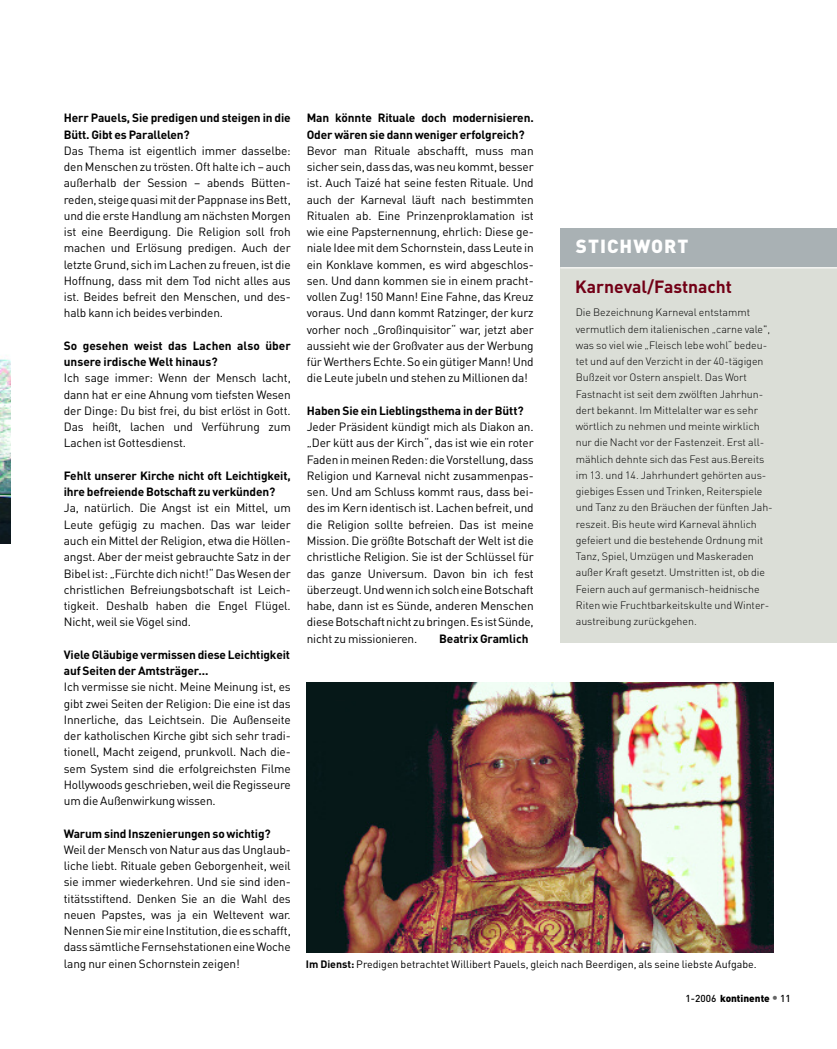
<style>
.page{position:relative;width:837px;height:1049px;background:#fff}
.page>*{position:absolute;margin:0;border:0;box-sizing:border-box;transform-origin:0 0}
.t1{font:900 18.75px "DIN Pro";letter-spacing:.055em;color:#fff}
.t2{font:700 17.5px "DIN Pro";color:#720016}
.t3{font:11.88px/16.2px "DIN Pro";letter-spacing:-.01em;color:#000;text-align:justify}
.t4{font:700 11.88px/16.2px "DIN Pro";letter-spacing:-.01em;color:#000}
.t5{font:300 10.62px/16.2px "DIN Pro";color:#000}
.t6{font:10.62px "DIN Pro";color:#000}
.t7{font:900 10px "DIN Pro";color:#000}
.s1{font-weight:700}
.s2{font-weight:500}
.s3{font-weight:500;font-size:12.5px;color:#666}
</style>
<div class="page">
<div style="left:560px;top:228px;width:276px;height:414px;background:#dbded7"></div>
<img style="left:0;top:359px;width:10px;height:185px">
<img style="left:306px;top:683px;width:466px;height:269px">
<div style="left:560px;top:228px;width:276px;height:39px;background:#a9b1b4"></div>
<hr style="left:560px;top:267px;width:276px;height:1px;background:#fff">
<p class="t4" style="left:64px;top:110px;width:228px">Herr Pauels, Sie predigen und steigen in die<br>Bütt. Gibt es Parallelen?</p>
<p class="t3" style="left:64px;top:142px;width:228px">Das Thema ist eigentlich immer dasselbe: den Menschen zu trösten. Oft halte ich – auch außerhalb der Session – abends Bütten&shy;reden,steigequasimitderPappnaseinsBett, und die erste Handlung am nächsten Morgen ist eine Beerdigung. Die Religion soll froh machen und Erlösung predigen. Auch der letzte Grund, sich im Lachen zu freuen, ist die Hoffnung, dass mit dem Tod nicht alles aus ist. Beides befreit den Menschen, und des&shy;halb kann ich beides verbinden.</p>
<p class="t4" style="left:64px;top:337px;width:228px">So gesehen weist das Lachen also über unsere irdische Welt hinaus?</p>
<p class="t3" style="left:64px;top:370px;width:228px">Ich sage immer: Wenn der Mensch lacht, dann hat er eine Ahnung vom tiefsten Wesen der Dinge: Du bist frei, du bist erlöst in Gott.<br>Das heißt, lachen und Verführung zum Lachen ist Gottesdienst.</p>
<p class="t4" style="left:64px;top:467px;width:228px">Fehlt unserer Kirche nicht oft Leichtigkeit, ihre befreiende Botschaft zu verkünden?</p>
<p class="t3" style="left:64px;top:500px;width:228px">Ja, natürlich. Die Angst ist ein Mittel, um Leute gefügig zu machen. Das war leider auch ein Mittel der Religion, etwa die Höllen&shy;angst. Aber der meist gebrauchte Satz in der Bibelist: „Fürchte dich nicht!“Das Wesen der christlichen Befreiungsbotschaft ist Leich&shy;tigkeit. Deshalb haben die Engel Flügel.<br>Nicht, weil sie Vögel sind.</p>
<p class="t4" style="left:64px;top:646px;width:228px">Viele Gläubige vermissen diese Leichtigkeit auf Seiten der Amtsträger...</p>
<p class="t3" style="left:64px;top:679px;width:228px">Ich vermisse sie nicht. Meine Meinung ist, es gibt zwei Seiten der Religion: Die eine ist das Innerliche, das Leichtsein. Die Außenseite der katholischen Kirche gibt sich sehr tradi&shy;tionell, Macht zeigend, prunkvoll. Nach die&shy;sem System sind die erfolgreichsten Filme Hollywoods geschrieben,weil die Regisseure um die Außenwirkung wissen.</p>
<p class="t4" style="left:64px;top:825px;width:208px">Warum sind Inszenierungen so wichtig?</p>
<p class="t3" style="left:64px;top:841px;width:228px">Weil der Mensch von Natur aus das Unglaub&shy;liche liebt. Rituale geben Geborgenheit, weil sie immer wiederkehren. Und sie sind iden&shy;titätsstiftend. Denken Sie an die Wahl des neuen Papstes, was ja ein Weltevent war.<br>NennenSiemireineInstitution,dieesschafft, dasssämtlicheFernsehstationeneineWoche lang nur einen Schornstein zeigen!</p>
<p class="t4" style="left:306px;top:110px;width:228px">Man könnte Rituale doch modernisieren.<br>Oder wären sie dann weniger erfolgreich?</p>
<p class="t3" style="left:306px;top:142px;width:228px">Bevor man Rituale abschafft, muss man sicher sein,dassdas,wasneukommt,besser ist. Auch Taizé hat seine festen Rituale. Und auch der Karneval läuft nach bestimmten Ritualen ab. Eine Prinzenproklamation ist wie eine Papsternennung, ehrlich: Diese ge&shy;niale Idee mit dem Schornstein, dass Leute in ein Konklave kommen, es wird abgeschlos&shy;sen. Und dann kommen sie in einem pracht&shy;vollen Zug! 150 Mann! Eine Fahne, das Kreuz voraus. Und dann kommt Ratzinger, der kurz vorher noch „Großinquisitor“ war, jetzt aber aussieht wie der Großvater aus der Werbung für Werthers Echte. So ein gütiger Mann! Und die Leute jubeln und stehen zu Millionen da!</p>
<p class="t4" style="left:306px;top:402px;width:218px">Haben Sie ein Lieblingsthema in der Bütt?</p>
<p class="t3" style="left:306px;top:419px;width:228px">Jeder Präsident kündigt mich als Diakon an. „Der kütt aus der Kirch“, das ist wie ein roter FadeninmeinenReden:dieVorstellung,dass Religion und Karneval nicht zusammenpas&shy;sen. Und am Schluss kommt raus, dass bei&shy;des im Kern identisch ist. Lachen befreit, und die Religion sollte befreien. Das ist meine Mission. Die größte Botschaft der Welt ist die christliche Religion. Sie ist der Schlüssel für das ganze Universum. Davon bin ich fest überzeugt.UndwennichsolcheineBotschaft habe, dann ist es Sünde, anderen Menschen dieseBotschaftnichtzubringen.EsistSünde, nicht zu missionieren.</p>
<p class="t4" style="left:439px;top:630px;width:91px">Beatrix Gramlich</p>
<h1 class="t1" style="left:575px;top:235px;width:114px">STICHWORT</h1>
<h2 class="t2" style="left:575px;top:277px;width:158px">Karneval/Fastnacht</h2>
<p class="t5" style="left:575px;top:305px;width:198px">Die Bezeichnung Karneval entstammt vermutlich dem italienischen „carne vale", was so viel wie „Fleisch lebe wohl“ bedeu&shy;tet und auf den Verzicht in der 40-tägigen Bußzeit vor Ostern anspielt. Das Wort Fastnacht ist seit dem zwölften Jahrhun&shy;dert bekannt. Im Mittelalter war es sehr wörtlich zu nehmen und meinte wirklich nur die Nacht vor der Fastenzeit. Erst all&shy;mählich dehnte sich das Fest aus.Bereits im 13. und 14. Jahrhundert gehörten aus&shy;giebiges Essen und Trinken, Reiterspiele und Tanz zu den Bräuchen der fünften Jah&shy;reszeit. Bis heute wird Karneval ähnlich gefeiert und die bestehende Ordnung mit Tanz, Spiel, Umzügen und Maskeraden außer Kraft gesetzt. Umstritten ist, ob die Feiern auch auf germanisch-heidnische Riten wie Fruchtbarkeitskulte und Winter&shy;austreibung zurückgehen.</p>
<p class="t6" style="left:306px;top:957px;width:452px"><span class="s1">Im Dienst:</span> Predigen betrachtet Willibert Pauels, gleich nach Beerdigen, als seine liebste Aufgabe.</p>
<p class="t7" style="left:685px;top:992px;width:107px"><span class="s2">1-2006</span> kontinente <span class="s3">•</span> <span class="s2">11</span></p>
</div>
